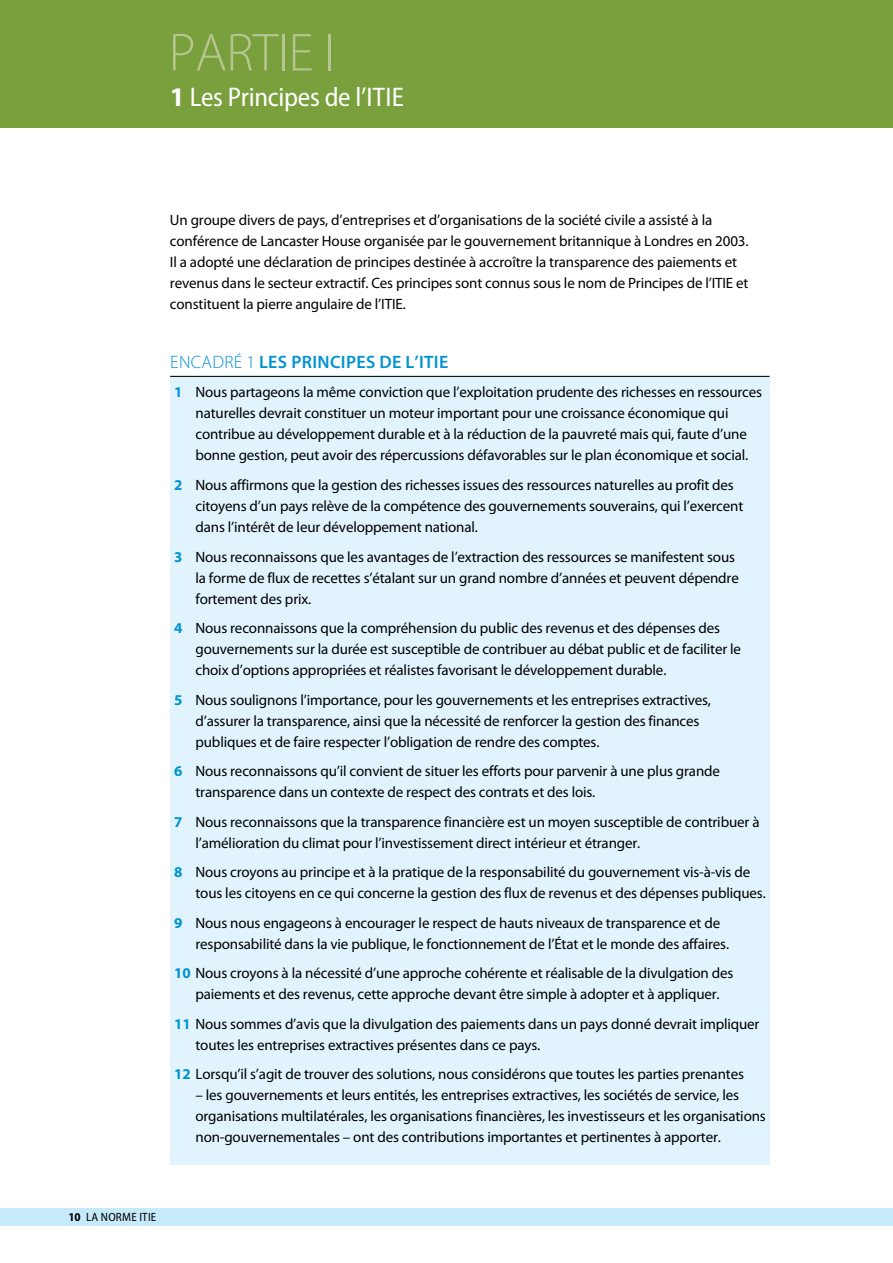
<style>
.page{position:relative;width:893px;height:1263px;background:#fff}
.page>*{position:absolute;margin:0;border:0;box-sizing:border-box;transform-origin:0 0}
.t1{font:300 54px "Myriad Pro";letter-spacing:-.01em;color:#b6c691}
.t2{font:semi-condensed 27px "Myriad Pro";letter-spacing:-.01em;color:#fff}
.t3{font:600 18px "Myriad Pro";letter-spacing:.02em;color:#0093d0}
.t4{font:15px/21px "Myriad Pro";letter-spacing:-.01em;color:#000}
.t5{font:semi-condensed 12px "Myriad Pro";letter-spacing:.02em;color:#000}
.s1{font-weight:700;font-stretch:normal}
.s2{font-weight:300}
.s3{font-weight:700;color:#0093d0}
.s4{font-weight:700}
</style>
<div class="page">
<div style="left:0;top:0;width:893px;height:128px;background:#7aa03d"></div>
<div style="left:0;top:1208px;width:893px;height:18px;background:#c7eafb"></div>
<div style="left:170px;top:375px;width:600px;height:789px;background:#e1f4fd"></div>
<hr style="left:170px;top:376px;width:599px;height:1px;background:#000">
<h1 class="t1" style="left:169px;top:20px;width:169px">PARTIE I</h1>
<h2 class="t2" style="left:170px;top:83px;width:236px"><span class="s1">1</span> Les Principes de l’ITIE</h2>
<p class="t4" style="left:170px;top:209px;width:580px">Un groupe divers de pays, d’entreprises et d’organisations de la société civile a assisté à la conférence de Lancaster House organisée par le gouvernement britannique à Londres en 2003.<br>Il a adopté une déclaration de principes destinée à accroître la transparence des paiements et revenus dans le secteur extractif. Ces principes sont connus sous le nom de Principes de l’ITIE et constituent la pierre angulaire de l’ITIE.</p>
<p class="t3" style="left:170px;top:350px;width:280px"><span class="s2">ENCADRÉ 1</span> LES PRINCIPES DE L’ITIE</p>
<p class="t4" style="left:195px;top:382px;width:568px;text-indent:-21px"><span class="s3">1</span> Nous partageons la même conviction que l’exploitation prudente des richesses en ressources naturelles devrait constituer un moteur important pour une croissance économique qui contribue au développement durable et à la réduction de la pauvreté mais qui, faute d’une bonne gestion, peut avoir des répercussions défavorables sur le plan économique et social.</p>
<p class="t4" style="left:195px;top:474px;width:549px;text-indent:-21px"><span class="s3">2</span> Nous affirmons que la gestion des richesses issues des ressources naturelles au profit des citoyens d’un pays relève de la compétence des gouvernements souverains, qui l’exercent dans l’intérêt de leur développement national.</p>
<p class="t4" style="left:195px;top:546px;width:545px;text-indent:-21px"><span class="s3">3</span> Nous reconnaissons que les avantages de l’extraction des ressources se manifestent sous la forme de flux de recettes s’étalant sur un grand nombre d’années et peuvent dépendre fortement des prix.</p>
<p class="t4" style="left:195px;top:617px;width:547px;text-indent:-21px"><span class="s3">4</span> Nous reconnaissons que la compréhension du public des revenus et des dépenses des gouvernements sur la durée est susceptible de contribuer au débat public et de faciliter le choix d’options appropriées et réalistes favorisant le développement durable.</p>
<p class="t4" style="left:195px;top:689px;width:517px;text-indent:-21px"><span class="s3">5</span> Nous soulignons l’importance, pour les gouvernements et les entreprises extractives, d’assurer la transparence, ainsi que la nécessité de renforcer la gestion des finances publiques et de faire respecter l’obligation de rendre des comptes.</p>
<p class="t4" style="left:195px;top:760px;width:526px;text-indent:-21px"><span class="s3">6</span> Nous reconnaissons qu’il convient de situer les efforts pour parvenir à une plus grande transparence dans un contexte de respect des contrats et des lois.</p>
<p class="t4" style="left:195px;top:811px;width:566px;text-indent:-21px"><span class="s3">7</span> Nous reconnaissons que la transparence financière est un moyen susceptible de contribuer à l’amélioration du climat pour l’investissement direct intérieur et étranger.</p>
<p class="t4" style="left:195px;top:861px;width:572px;text-indent:-21px"><span class="s3">8</span> Nous croyons au principe et à la pratique de la responsabilité du gouvernement vis-à-vis de tous les citoyens en ce qui concerne la gestion des flux de revenus et des dépenses publiques.</p>
<p class="t4" style="left:195px;top:912px;width:535px;text-indent:-21px"><span class="s3">9</span> Nous nous engageons à encourager le respect de hauts niveaux de transparence et de responsabilité dans la vie publique, le fonctionnement de l’État et le monde des affaires.</p>
<p class="t4" style="left:174px;top:962px;width:561px;text-align:center"><span class="s3">10</span> Nous croyons à la nécessité d’une approche cohérente et réalisable de la divulgation des paiements et des revenus, cette approche devant être simple à adopter et à appliquer.</p>
<p class="t4" style="left:195px;top:1013px;width:566px;text-indent:-21px"><span class="s3">11</span> Nous sommes d’avis que la divulgation des paiements dans un pays donné devrait impliquer toutes les entreprises extractives présentes dans ce pays.</p>
<p class="t4" style="left:174px;top:1063px;width:571px"><span class="s3">12</span> Lorsqu’il s’agit de trouver des solutions, nous considérons que toutes les parties prenantes</p>
<p class="t4" style="left:195px;top:1084px;width:572px">– les gouvernements et leurs entités, les entreprises extractives, les sociétés de service, les organisations multilatérales, les organisations financières, les investisseurs et les organisations non-gouvernementales – ont des contributions importantes et pertinentes à apporter.</p>
<p class="t5" style="left:68px;top:1210px;width:89px"><span class="s4">10</span> LA NORME ITIE</p>
</div>
